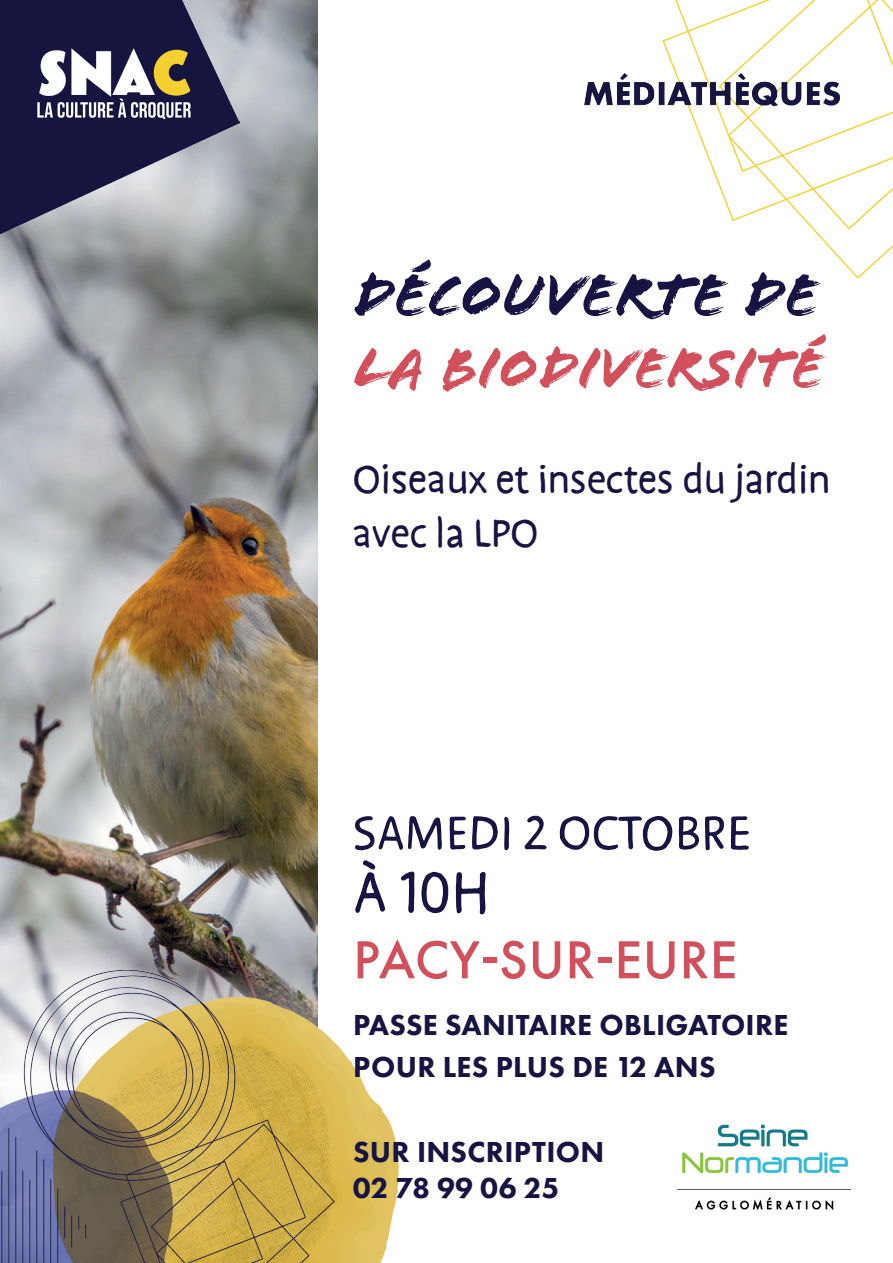
<style>
.page{position:relative;width:893px;height:1263px;background:#fff}
.page>*{position:absolute;margin:0;border:0;box-sizing:border-box;transform-origin:0 0}
.t1{font:66px "Duper Web W03";color:#171443}
.t2{font:63px "Flood Std";color:#171443}
.t3{font:60px "Flood Std";color:#d1505c}
.t4{font:500 55.5px "Futura PT";letter-spacing:.01em;color:#d1505c}
.t5{font:54px "Duper Web W03";letter-spacing:.01em;color:#171443}
.t6{font:45px/54px "Duper Web W03";color:#171443}
.t7{font:800 30px/42.5px "Futura PT";letter-spacing:.01em;color:#171443}
</style>
<div class="page">
<img style="left:0;top:0;width:317px;height:965px">
<img style="left:677px;top:1124px;width:173px;height:86px">
<img style="left:0;top:0;width:240px;height:234px">
<img style="left:0;top:965px;width:400px;height:298px">
<img style="left:584px;top:0;width:309px;height:279px">
<h2 class="t2" style="left:353px;top:259px;width:467px">DÉCOUVERTE DE</h2>
<h3 class="t3" style="left:353px;top:334px;width:472px">LA BIODIVERSITÉ</h3>
<h3 class="t6" style="left:353px;top:454px;width:479px">Oiseaux et insectes du jardin avec la LPO</h3>
<h3 class="t5" style="left:353px;top:804px;width:398px">SAMEDI 2 OCTOBRE</h3>
<h1 class="t1" style="left:353px;top:856px;width:138px">À 10H</h1>
<h3 class="t4" style="left:353px;top:926px;width:386px">PACY-SUR-EURE</h3>
<p class="t7" style="left:353px;top:1003px;width:437px">PASSE SANITAIRE OBLIGATOIRE<br>POUR LES PLUS DE 12 ANS</p>
<p class="t7" style="left:353px;top:1133px;width:253px;line-height:36.5px">SUR INSCRIPTION<br>02 78 99 06 25</p>
</div>
